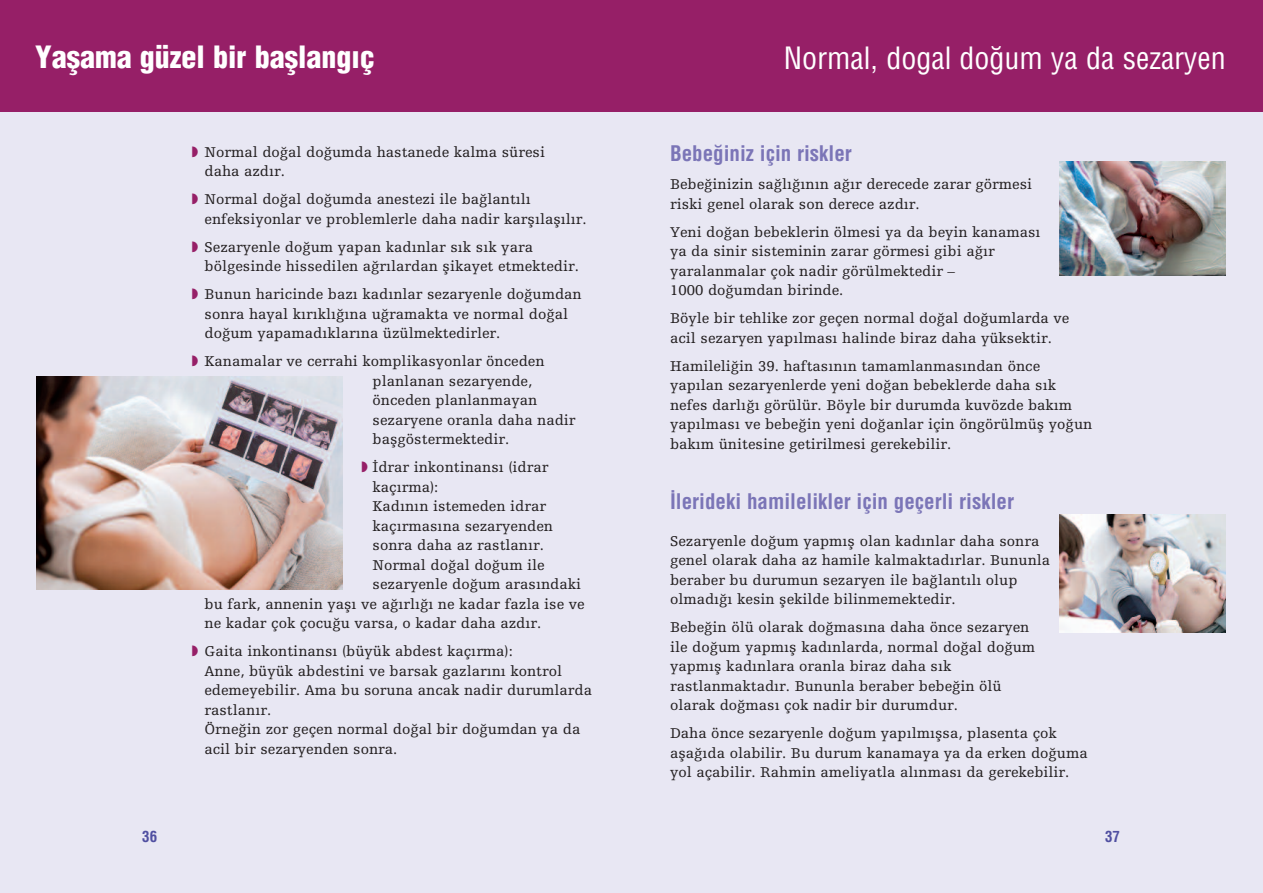
<style>
.page{position:relative;width:1263px;height:893px;background:#fff}
.page>*{position:absolute;margin:0;border:0;box-sizing:border-box;transform-origin:0 0}
.t1{font:condensed 30px "Turk Helvetica";color:#fff}
.t2{font:900 condensed 30px "Turk Helvetica";color:#fff}
.t3{font:700 condensed 21px "Turk Helvetica";color:#7b75b7}
.t4{font:15px/19.5px "Turk Egyptienne F";color:#231f20}
.t5{font:700 condensed 15px "Helvetica";color:#504fa1}
</style>
<div class="page">
<div style="left:632px;top:109px;width:631px;height:784px;background:#e8e7f3"></div>
<div style="left:631px;top:0;width:632px;height:112px;background:#961f67"></div>
<div style="left:0;top:109px;width:631px;height:784px;background:#e8e7f3"></div>
<div style="left:0;top:0;width:634px;height:112px;background:#961f67"></div>
<img style="left:37px;top:377px;width:306px;height:213px">
<img style="left:1059px;top:162px;width:166px;height:114px">
<img style="left:1059px;top:515px;width:166px;height:117px">
<h1 class="t2" style="left:35px;top:40px;width:341px">Yaƒama güzel bir baƒlangıç</h1>
<h1 class="t1" style="left:784px;top:41px;width:443px">Normal, dogal do‡um ya da sezaryen</h1>
<p class="t4" style="left:204px;top:143px;width:342px">Normal do‡al do‡umda hastanede kalma süresi daha azdır.</p>
<p class="t4" style="left:204px;top:190px;width:384px">Normal do‡al do‡umda anestezi ile ba‡lantılı enfeksiyonlar ve problemlerle daha nadir karƒılaƒılır.</p>
<p class="t4" style="left:204px;top:238px;width:376px">Sezaryenle do‡um yapan kadınlar sık sık yara bölgesinde hissedilen a‡rılardan ƒikayet etmektedir.</p>
<p class="t4" style="left:204px;top:286px;width:379px">Bunun haricinde bazı kadınlar sezaryenle do‡umdan sonra hayal kırıklı‡ına u‡ramakta ve normal do‡al do‡um yapamadıklarına üzülmektedirler.</p>
<p class="t4" style="left:204px;top:353px;width:342px">Kanamalar ve cerrahi komplikasyonlar önceden</p>
<p class="t4" style="left:373px;top:372px;width:204px">planlanan sezaryende, önceden planlanmayan sezaryene oranla daha nadir baƒgöstermektedir.</p>
<p class="t4" style="left:373px;top:459px;width:210px">#drar inkontinansı (idrar kaçırma):<br>Kadının istemeden idrar kaçırmasına sezaryenden sonra daha az rastlanır.<br>Normal do‡al do‡um ile sezaryenle do‡um arasındaki</p>
<p class="t4" style="left:204px;top:595px;width:382px">bu fark, annenin yaƒı ve a‡ırlı‡ı ne kadar fazla ise ve ne kadar çok çocu‡u varsa, o kadar daha azdır.</p>
<p class="t4" style="left:204px;top:643px;width:389px">Gaita inkontinansı (büyük abdest kaçırma):<br>Anne, büyük abdestini ve barsak gazlarını kontrol edemeyebilir. Ama bu soruna ancak nadir durumlarda rastlanır.<br>Örne‡in zor geçen normal do‡al bir do‡umdan ya da acil bir sezaryenden sonra.</p>
<h3 class="t3" style="left:670px;top:142px;width:183px">Bebe‡iniz için riskler</h3>
<p class="t4" style="left:670px;top:176px;width:364px">Bebe‡inizin sa‡lı‡ının a‡ır derecede zarar görmesi riski genel olarak son derece azdır.</p>
<p class="t4" style="left:670px;top:223px;width:372px">Yeni do‡an bebeklerin ölmesi ya da beyin kanaması ya da sinir sisteminin zarar görmesi gibi a‡ır yaralanmalar çok nadir görülmektedir –<br>1000 do‡umdan birinde.</p>
<p class="t4" style="left:670px;top:310px;width:401px">Böyle bir tehlike zor geçen normal do‡al do‡umlarda ve acil sezaryen yapılması halinde biraz daha yüksektir.</p>
<p class="t4" style="left:670px;top:357px;width:424px">Hamileli‡in 39. haftasının tamamlanmasından önce yapılan sezaryenlerde yeni do‡an bebeklerde daha sık nefes darlı‡ı görülür. Böyle bir durumda kuvözde bakım yapılması ve bebe‡in yeni do‡anlar için öngörülmüƒ yo‡un bakım ünitesine getirilmesi gerekebilir.</p>
<h3 class="t3" style="left:670px;top:490px;width:345px">#lerideki hamilelikler için geçerli riskler</h3>
<p class="t4" style="left:670px;top:532px;width:382px">Sezaryenle do‡um yapmıƒ olan kadınlar daha sonra genel olarak daha az hamile kalmaktadırlar. Bununla beraber bu durumun sezaryen ile ba‡lantılı olup olmadı‡ı kesin ƒekilde bilinmemektedir.</p>
<p class="t4" style="left:670px;top:619px;width:367px">Bebe‡in ölü olarak do‡masına daha önce sezaryen ile do‡um yapmıƒ kadınlarda, normal do‡al do‡um yapmıƒ kadınlara oranla biraz daha sık rastlanmaktadır. Bununla beraber bebe‡in ölü olarak do‡ması çok nadir bir durumdur.</p>
<p class="t4" style="left:670px;top:725px;width:419px">Daha önce sezaryenle do‡um yapılmıƒsa, plasenta çok aƒa‡ıda olabilir. Bu durum kanamaya ya da erken do‡uma yol açabilir. Rahmin ameliyatla alınması da gerekebilir.</p>
<p class="t5" style="left:142px;top:828px;width:16px">36</p>
<p class="t5" style="left:1105px;top:828px;width:9px">3</p>
</div>
